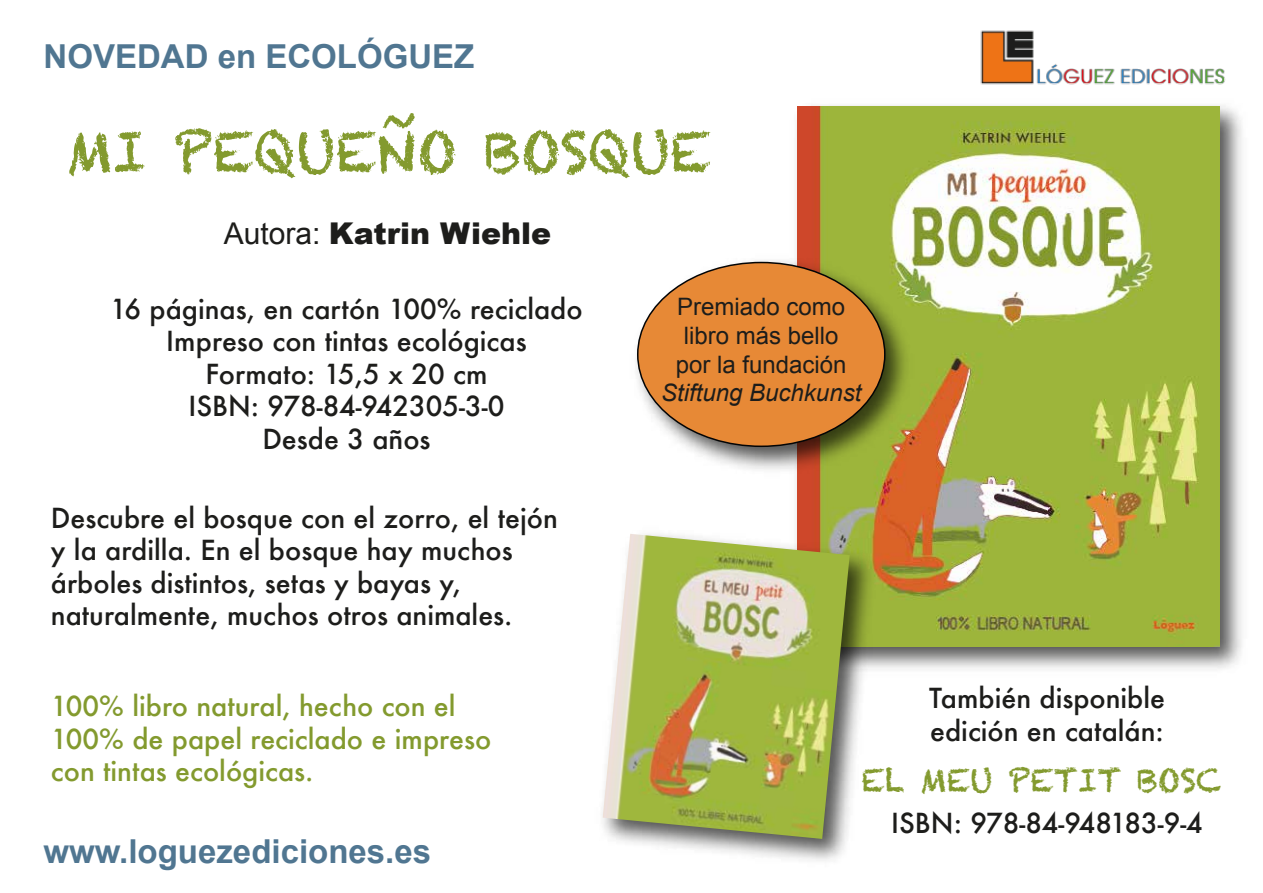
<style>
.page{position:relative;width:1263px;height:893px;background:#fff}
.page>*{position:absolute;margin:0;border:0;box-sizing:border-box;transform-origin:0 0}
.t1{font:55.5px "Chalkduster";color:#839a2e}
.t2{font:700 33px "Arial";color:#507691}
.t3{font:31.5px "Chalkduster";color:#839a2e}
.t4{font:900 30px "Arial";color:#1d1d1b}
.t5{font:500 27px/32.4px "Futura";color:#1d1d1b}
.t6{font:500 27px/32.4px "Futura";color:#839a2e}
.t7{font:24px/28.8px "Arial";color:#1d1d1b;text-align:center}
.t8{font:italic 24px "Arial";color:#1d1d1b}
.s1{font-weight:400}
</style>
<div class="page">
<img style="left:980px;top:30px;width:246px;height:55px">
<img style="left:796px;top:105px;width:446px;height:564px">
<img style="left:798px;top:106px;width:421px;height:541px">
<img style="left:602px;top:522px;width:281px;height:339px">
<img style="left:603px;top:534px;width:247px;height:305px">
<img style="left:636px;top:250px;width:283px;height:230px">
<div style="left:638px;top:262px;width:247px;height:184px;background:#e78936;border-radius:50%"></div>
<p class="t2" style="left:44px;top:34px;width:432px">NOVEDAD en ECOLÓGUEZ</p>
<h1 class="t1" style="left:66px;top:119px;width:647px">MI PEQUEÑO BOSQUE</h1>
<p class="t4" style="left:224px;top:212px;width:329px"><span class="s1">Autora:</span> Katrin Wiehle</p>
<p class="t5" style="left:110px;top:292px;width:474px;text-align:center">16 páginas, en cartón 100% reciclado<br>Impreso con tintas ecológicas<br>Formato: 15,5 x 20 cm<br>ISBN: 978-84-942305-3-0<br>Desde 3 años</p>
<p class="t5" style="left:51px;top:501px;width:508px">Descubre el bosque con el zorro, el tejón y la ardilla. En el bosque hay muchos árboles distintos, setas y bayas y, naturalmente, muchos otros animales.</p>
<p class="t7" style="left:676px;top:292px;width:172px">Premiado como libro más bello por la fundación</p>
<p class="t8" style="left:661px;top:377px;width:202px">Stiftung Buchkunst</p>
<p class="t6" style="left:51px;top:689px;width:442px">100% libro natural, hecho con el<br>100% de papel reciclado e impreso con tintas ecológicas.</p>
<p class="t5" style="left:929px;top:682px;width:238px">También disponible edición en catalán:</p>
<p class="t3" style="left:861px;top:762px;width:362px">EL MEU PETIT BOSC</p>
<p class="t5" style="left:891px;top:806px;width:313px">ISBN: 978-84-948183-9-4</p>
<p class="t2" style="left:44px;top:829px;width:389px">www.loguezediciones.es</p>
</div>
